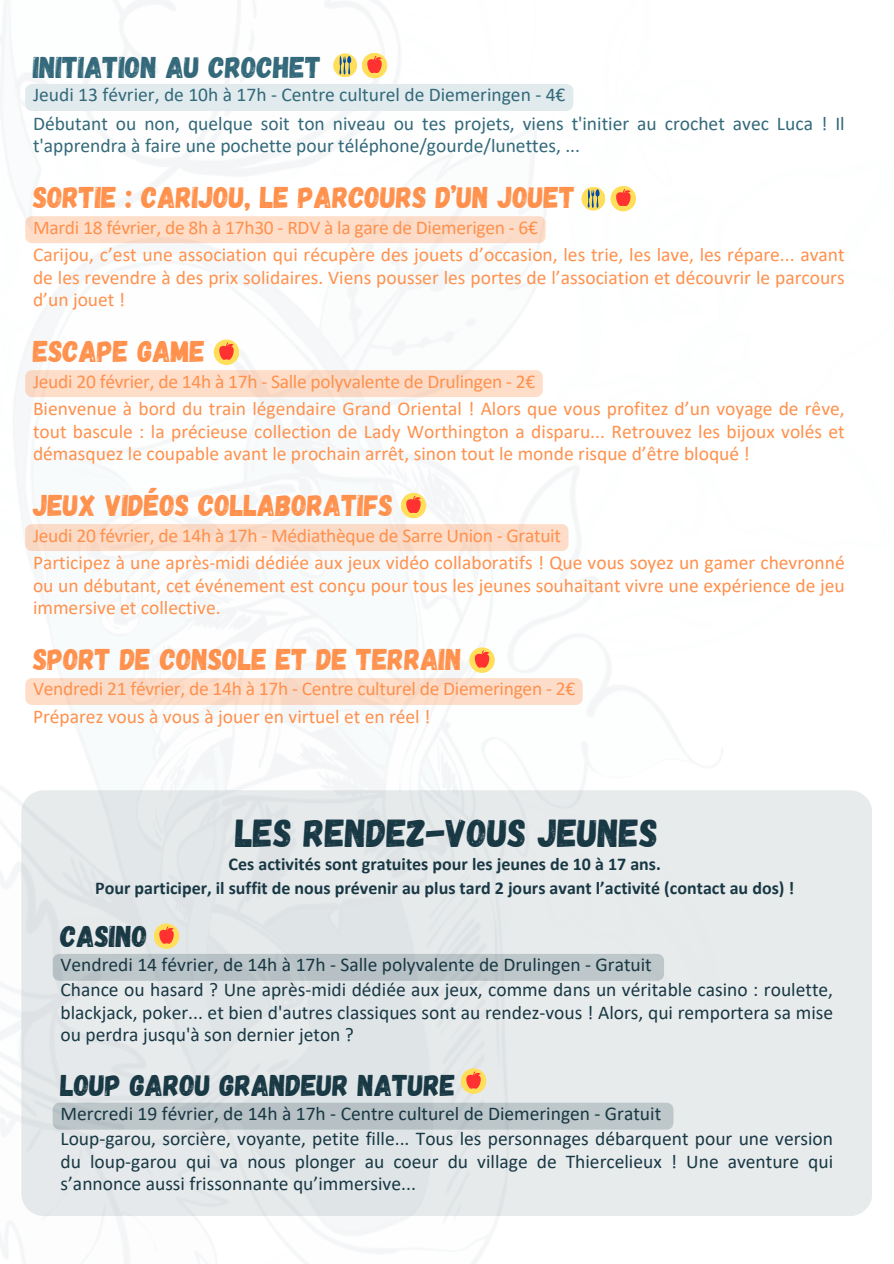
<style>
.page{position:relative;width:894px;height:1264px;background:#fff}
.page>*{position:absolute;margin:0;border:0;box-sizing:border-box;transform-origin:0 0}
.t1{font:39px "Gagalin";color:#183844}
.t2{font:30px "Gagalin";color:#ff914d}
.t3{font:30px "Gagalin";color:#183844}
.t4{font:30px "Gagalin";color:#33697a}
.t5{font:19.5px/22.5px "Calibri";letter-spacing:-.015em;color:#ff914d;text-align:justify}
.t6{font:19.5px/22.5px "Calibri";color:#183844;text-align:justify}
.t7{font:19.5px/22.5px "Calibri";color:#33697a}
.t8{font:700 18px/24.8px "Calibri";color:#183844;text-align:center}
</style>
<div class="page">
<img style="left:0;top:0;width:872px;height:1263px">
<div style="left:21px;top:790px;width:850px;height:426px;background:#e7eaeb;border-radius:23px"></div>
<div style="left:25px;top:216px;width:520px;height:27px;background:#ffdec9;border-radius:7px"></div>
<div style="left:581px;top:187px;width:24px;height:23px;background:#ffde59;border-radius:50%"></div>
<svg style="left:587px;top:189px;width:12px;height:19px"></svg>
<div style="left:610px;top:186px;width:26px;height:25px;background:#ffde59;border-radius:50%"></div>
<svg style="left:616px;top:189px;width:14px;height:17px"></svg>
<div style="left:25px;top:84px;width:548px;height:27px;background:#e1ebee;border-radius:7px"></div>
<div style="left:333px;top:53px;width:24px;height:24px;background:#ffde59;border-radius:50%"></div>
<svg style="left:339px;top:56px;width:12px;height:19px"></svg>
<div style="left:53px;top:953px;width:611px;height:27px;background:#bcc6c9;border-radius:7px"></div>
<div style="left:53px;top:1102px;width:620px;height:27px;background:#bdc6c9;border-radius:7px"></div>
<div style="left:25px;top:370px;width:517px;height:27px;background:#feddc9;border-radius:7px"></div>
<div style="left:25px;top:524px;width:543px;height:27px;background:#fadbc7;border-radius:7px"></div>
<div style="left:25px;top:678px;width:557px;height:27px;background:#fdddc9;border-radius:7px"></div>
<div style="left:361px;top:53px;width:26px;height:25px;background:#ffde59;border-radius:50%"></div>
<svg style="left:367px;top:56px;width:14px;height:17px"></svg>
<div style="left:214px;top:339px;width:25px;height:26px;background:#ffde59;border-radius:50%"></div>
<svg style="left:219px;top:342px;width:15px;height:17px"></svg>
<div style="left:400px;top:493px;width:26px;height:25px;background:#ffde59;border-radius:50%"></div>
<svg style="left:406px;top:496px;width:14px;height:16px"></svg>
<div style="left:469px;top:647px;width:25px;height:26px;background:#ffde59;border-radius:50%"></div>
<svg style="left:474px;top:650px;width:15px;height:17px"></svg>
<div style="left:154px;top:923px;width:25px;height:25px;background:#ffde59;border-radius:50%"></div>
<svg style="left:159px;top:926px;width:15px;height:17px"></svg>
<svg style="left:460px;top:1068px;width:26px;height:25px"></svg>
<svg style="left:466px;top:1071px;width:14px;height:17px"></svg>
<p class="t4" style="left:33px;top:47px;width:290px">INITIATION AU CROCHET</p>
<p class="t7" style="left:33px;top:85px;width:534px">Jeudi 13 février, de 10h à 17h - Centre culturel de Diemeringen - 4€</p>
<h3 class="t7" style="left:33px;top:114px;width:813px">Débutant ou non, quelque soit ton niveau ou tes projets, viens t'initier au crochet avec Luca ! Il t'apprendra à faire une pochette pour téléphone/gourde/lunettes, ...</h3>
<h3 class="t2" style="left:33px;top:178px;width:543px">SORTIE : CARIJOU, LE PARCOURS D’UN JOUET</h3>
<p class="t5" style="left:33px;top:217px;width:506px">Mardi 18 février, de 8h à 17h30 - RDV à la gare de Diemerigen - 6€</p>
<p class="t5" style="left:33px;top:245px;width:813px">Carijou, c’est une association qui récupère des jouets d’occasion, les trie, les lave, les répare... avant de les revendre à des prix solidaires. Viens pousser les portes de l’association et découvrir le parcours d’un jouet !</p>
<h3 class="t2" style="left:33px;top:332px;width:174px">ESCAPE GAME</h3>
<p class="t5" style="left:33px;top:371px;width:503px">Jeudi 20 février, de 14h à 17h - Salle polyvalente de Drulingen - 2€</p>
<p class="t5" style="left:33px;top:399px;width:813px">Bienvenue à bord du train légendaire Grand Oriental ! Alors que vous profitez d’un voyage de rêve, tout bascule : la précieuse collection de Lady Worthington a disparu... Retrouvez les bijoux volés et démasquez le coupable avant le prochain arrêt, sinon tout le monde risque d’être bloqué !</p>
<p class="t2" style="left:33px;top:486px;width:361px">JEUX VIDÉOS COLLABORATIFS</p>
<h3 class="t5" style="left:33px;top:525px;width:529px">Jeudi 20 février, de 14h à 17h - Médiathèque de Sarre Union - Gratuit</h3>
<p class="t5" style="left:33px;top:553px;width:813px">Participez à une après-midi dédiée aux jeux vidéo collaboratifs ! Que vous soyez un gamer chevronné ou un débutant, cet événement est conçu pour tous les jeunes souhaitant vivre une expérience de jeu immersive et collective.</p>
<p class="t2" style="left:33px;top:640px;width:430px">SPORT DE CONSOLE ET DE TERRAIN</p>
<p class="t5" style="left:33px;top:679px;width:543px">Vendredi 21 février, de 14h à 17h - Centre culturel de Diemeringen - 2€</p>
<h1 class="t5" style="left:33px;top:707px;width:399px">Préparez vous à vous à jouer en virtuel et en réel !</h1>
<p class="t1" style="left:235px;top:808px;width:424px">LES RENDEZ-VOUS JEUNES</p>
<p class="t8" style="left:95px;top:852px;width:700px">Ces activités sont gratuites pour les jeunes de 10 à 17 ans.<br>Pour participer, il suffit de nous prévenir au plus tard 2 jours avant l’activité (contact au dos) !</p>
<p class="t3" style="left:60px;top:916px;width:88px">CASINO</p>
<p class="t6" style="left:60px;top:955px;width:592px">Vendredi 14 février, de 14h à 17h - Salle polyvalente de Drulingen - Gratuit</p>
<h3 class="t6" style="left:60px;top:980px;width:774px">Chance ou hasard ? Une après-midi dédiée aux jeux, comme dans un véritable casino : roulette, blackjack, poker... et bien d'autres classiques sont au rendez-vous ! Alors, qui remportera sa mise ou perdra jusqu'à son dernier jeton ?</h3>
<p class="t3" style="left:60px;top:1065px;width:396px">LOUP GAROU GRANDEUR NATURE</p>
<p class="t6" style="left:60px;top:1103px;width:602px">Mercredi 19 février, de 14h à 17h - Centre culturel de Diemeringen - Gratuit</p>
<p class="t6" style="left:60px;top:1129px;width:774px">Loup-garou, sorcière, voyante, petite fille... Tous les personnages débarquent pour une version du loup-garou qui va nous plonger au coeur du village de Thiercelieux ! Une aventure qui s’annonce aussi frissonnante qu’immersive...</p>
</div>
